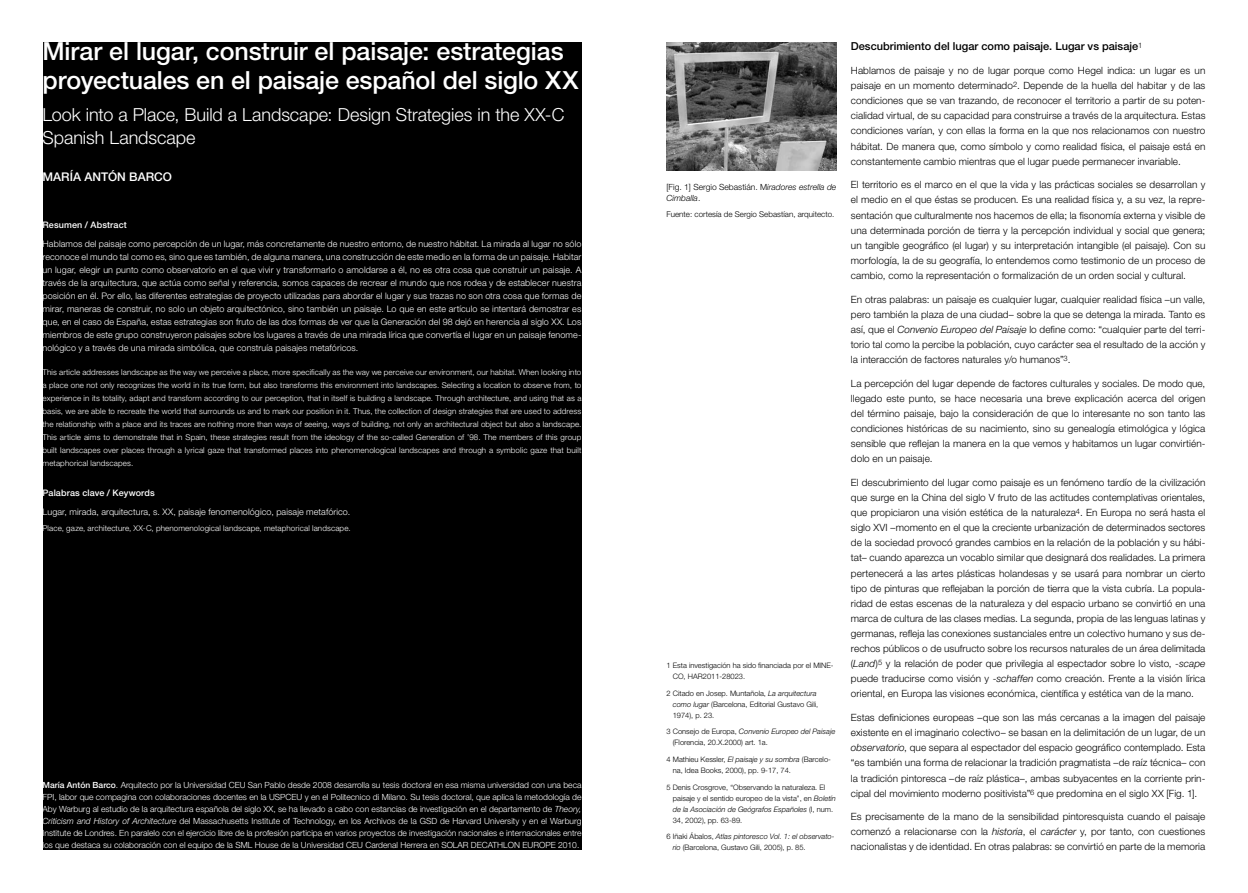
<style>
.page{position:relative;width:1248px;height:893px;background:#fff}
.page>*{position:absolute;margin:0;border:0;box-sizing:border-box;transform-origin:0 0}
.t1{font:500 25px/29px "Helvetica Neue LT Std";letter-spacing:-.005em;color:#fff}
.t2{font:300 18px/23px "Helvetica Neue LT Std";letter-spacing:-.005em;color:#fff}
.t3{font:500 12px "Helvetica Neue LT Std";color:#fff}
.t4{font:500 11px "Helvetica Neue LT Std";color:#000}
.t5{font:300 10px/15.1px "Helvetica Neue LT Std";letter-spacing:.005em;color:#000;text-align:justify}
.t6{font:300 9px/13px "Helvetica Neue LT Std";letter-spacing:.01em;color:#fff;text-align:justify}
.t7{font:500 9px "Helvetica Neue LT Std";letter-spacing:.01em;color:#fff}
.t8{font:300 8.5px/12px "Helvetica Neue LT Std";color:#fff;text-align:justify}
.t9{font:italic 300 8.5px/11px "Helvetica Neue LT Std";color:#000}
.t10{font:300 8px/13px "Helvetica Neue LT Std";letter-spacing:.015em;color:#fff;text-align:justify}
.t11{font:300 8px "Helvetica Neue LT Std";color:#000}
.t12{font:300 7.5px/11px "Helvetica Neue LT Std";color:#000}
.s1{font-weight:500}
.s2{font-style:italic}
.s3{font-style:normal}
</style>
<div class="page">
<div style="left:43px;top:43px;width:538px;height:807px;background:#000"></div>
<img style="left:666px;top:43px;width:170px;height:127px">
<h1 class="t1" style="left:43px;top:37px;width:537px">Mirar el lugar, construir el paisaje: estrategias proyectuales en el paisaje español del siglo XX</h1>
<h2 class="t2" style="left:43px;top:103px;width:523px">Look into a Place, Build a Landscape: Design Strategies in the XX-C<br>Spanish Landscape</h2>
<p class="t3" style="left:43px;top:170px;width:131px">María Antón Barco</p>
<p class="t7" style="left:43px;top:219px;width:86px">Resumen / Abstract</p>
<p class="t6" style="left:43px;top:237px;width:540px">Hablamos del paisaje como percepción de un lugar, más concretamente de nuestro entorno, de nuestro hábitat. La mirada al lugar no sólo reconoce el mundo tal como es, sino que es también, de alguna manera, una construcción de este medio en la forma de un paisaje. Habitar un lugar, elegir un punto como observatorio en el que vivir y transformarlo o amoldarse a él, no es otra cosa que construir un paisaje. A través de la arquitectura, que actúa como señal y referencia, somos capaces de recrear el mundo que nos rodea y de establecer nuestra posición en él. Por ello, las diferentes estrategias de proyecto utilizadas para abordar el lugar y sus trazas no son otra cosa que formas de mirar, maneras de construir, no solo un objeto arquitectónico, sino también un paisaje. Lo que en este artículo se intentará demostrar es que, en el caso de España, estas estrategias son fruto de las dos formas de ver que la Generación del 98 dejó en herencia al siglo XX. Los miembros de este grupo construyeron paisajes sobre los lugares a través de una mirada lírica que convertía el lugar en un paisaje fenome&shy;nológico y a través de una mirada simbólica, que construía paisajes metafóricos.</p>
<p class="t10" style="left:43px;top:366px;width:540px">This article addresses landscape as the way we perceive a place, more specifically as the way we perceive our environment, our habitat. When looking into a place one not only recognizes the world in its true form, but also transforms this environment into landscapes. Selecting a location to observe from, to experience in its totality, adapt and transform according to our perception, that in itself is building a landscape. Through architecture, and using that as a basis, we are able to recreate the world that surrounds us and to mark our position in it. Thus, the collection of design strategies that are used to address the relationship with a place and its traces are nothing more than ways of seeing, ways of building, not only an architectural object but also a landscape.<br>This article aims to demonstrate that in Spain, these strategies result from the ideology of the so-called Generation of ’98. The members of this group built landscapes over places through a lyrical gaze that transformed places into phenomenological landscapes and through a symbolic gaze that built metaphorical landscapes.</p>
<p class="t7" style="left:43px;top:488px;width:114px">Palabras clave / Keywords</p>
<p class="t6" style="left:43px;top:505px;width:309px">Lugar, mirada, arquitectura, s. XX, paisaje fenomenológico, paisaje metafórico.</p>
<p class="t10" style="left:43px;top:521px;width:309px">Place, gaze, architecture, XX-C, phenomenological landscape, metaphorical landscape.</p>
<p class="t8" style="left:43px;top:779px;width:540px"><span class="s1">María Antón Barco</span>. Arquitecto por la Universidad CEU San Pablo desde 2008 desarrolla su tesis doctoral en esa misma universidad con una beca FPI, labor que compagina con colaboraciones docentes en la USPCEU y en el Politecnico di Milano. Su tesis doctoral, que aplica la metodología de Aby Warburg al estudio de la arquitectura española del siglo XX, se ha llevado a cabo con estancias de investigación en el departamento de <span class="s2">Theory, Criticism and History of Architecture</span> del Massachusetts Institute of Technology, en los Archivos de la GSD de Harvard University y en el Warburg Institute de Londres. En paralelo con el ejercicio libre de la profesión participa en varios proyectos de investigación nacionales e internacionales entre los que destaca su colaboración con el equipo de la SML House de la Universidad CEU Cardenal Herrera en SOLAR DECATHLON EUROPE 2010.</p>
<p class="t9" style="left:666px;top:181px;width:171px"><span class="s3">[Fig. 1] Sergio Sebastián. M</span>iradores estrella de<br>Cimballa<span class="s3">.</span></p>
<p class="t11" style="left:666px;top:209px;width:169px">Fuente: cortesía de Sergio Sebastían, arquitecto.</p>
<p class="t12" style="left:672px;top:660px;width:162px;text-indent:-6px">1 Esta investigación ha sido financiada por el MINE-<br>CO, HAR2011-28023.</p>
<p class="t12" style="left:672px;top:687px;width:147px;text-indent:-6px">2 Citado en Josep. Muntañola, <span class="s2">La arquitectura como lugar</span> (Barcelona, Editorial Gustavo Gili,<br>1974), p. 23.</p>
<p class="t12" style="left:672px;top:726px;width:164px;text-indent:-6px">3 Consejo de Europa, <span class="s2">Convenio Europeo del Paisaje </span>(Florencia, 20.X.2000) art. 1a.</p>
<p class="t12" style="left:672px;top:754px;width:160px;text-indent:-6px">4 Mathieu Kessler, <span class="s2">El paisaje y su sombra</span> (Barcelo&shy;na, Idea Books, 2000), pp. 9-17, 74.</p>
<p class="t12" style="left:672px;top:781px;width:165px;text-indent:-6px">5 Denis Crosgrove, “Observando la naturaleza. El paisaje y el sentido europeo de la vista”, en <span class="s2">Boletín de la Asociación de Geógrafos Españoles</span> (I, num.<br>34, 2002), pp. 63-89.</p>
<p class="t12" style="left:672px;top:831px;width:163px;text-indent:-6px">6 Iñaki Ábalos, <span class="s2">Atlas pintoresco Vol. 1: el observato&shy;rio</span> (Barcelona, Gustavo Gili, 2005), p. 85.</p>
<p class="t4" style="left:850px;top:40px;width:293px">Descubrimiento del lugar como paisaje. Lugar vs paisaje<sup>1</sup></p>
<p class="t5" style="left:850px;top:63px;width:356px">Hablamos de paisaje y no de lugar porque como Hegel indica: un lugar es un paisaje en un momento determinado<sup>2</sup>. Depende de la huella del habitar y de las condiciones que se van trazando, de reconocer el territorio a partir de su poten&shy;cialidad virtual, de su capacidad para construirse a través de la arquitectura. Estas condiciones varían, y con ellas la forma en la que nos relacionamos con nuestro hábitat. De manera que, como símbolo y como realidad física, el paisaje está en constantemente cambio mientras que el lugar puede permanecer invariable.</p>
<p class="t5" style="left:850px;top:177px;width:356px">El territorio es el marco en el que la vida y las prácticas sociales se desarrollan y el medio en el que éstas se producen. Es una realidad física y, a su vez, la repre&shy;sentación que culturalmente nos hacemos de ella; la fisonomía externa y visible de una determinada porción de tierra y la percepción individual y social que genera; un tangible geográfico (el lugar) y su interpretación intangible (el paisaje). Con su morfología, la de su geografía, lo entendemos como testimonio de un proceso de cambio, como la representación o formalización de un orden social y cultural.</p>
<p class="t5" style="left:850px;top:291px;width:356px">En otras palabras: un paisaje es cualquier lugar, cualquier realidad física –un valle, pero también la plaza de una ciudad– sobre la que se detenga la mirada. Tanto es así, que el <span class="s2">Convenio Europeo del Paisaje</span> lo define como: “cualquier parte del terri&shy;torio tal como la percibe la población, cuyo carácter sea el resultado de la acción y la interacción de factores naturales y/o humanos”<sup>3</sup>.</p>
<p class="t5" style="left:850px;top:375px;width:356px">La percepción del lugar depende de factores culturales y sociales. De modo que, llegado este punto, se hace necesaria una breve explicación acerca del origen del término paisaje, bajo la consideración de que lo interesante no son tanto las condiciones históricas de su nacimiento, sino su genealogía etimológica y lógica sensible que reflejan la manera en la que vemos y habitamos un lugar convirtién&shy;dolo en un paisaje.</p>
<p class="t5" style="left:850px;top:474px;width:356px">El descubrimiento del lugar como paisaje es un fenómeno tardío de la civilización que surge en la China del siglo V fruto de las actitudes contemplativas orientales, que propiciaron una visión estética de la naturaleza<sup>4</sup>. En Europa no será hasta el siglo XVI –momento en el que la creciente urbanización de determinados sectores de la sociedad provocó grandes cambios en la relación de la población y su hábi&shy;tat– cuando aparezca un vocablo similar que designará dos realidades. La primera pertenecerá a las artes plásticas holandesas y se usará para nombrar un cierto tipo de pinturas que reflejaban la porción de tierra que la vista cubría. La popula&shy;ridad de estas escenas de la naturaleza y del espacio urbano se convirtió en una marca de cultura de las clases medias. La segunda, propia de las lenguas latinas y germanas, refleja las conexiones sustanciales entre un colectivo humano y sus de&shy;rechos públicos o de usufructo sobre los recursos naturales de un área delimitada (<span class="s2">Land</span>)<sup>5</sup> y la relación de poder que privilegia al espectador sobre lo visto, -<span class="s2">scape </span>puede traducirse como visión y -<span class="s2">schaffen</span> como creación. Frente a la visión lírica oriental, en Europa las visiones económica, científica y estética van de la mano.</p>
<p class="t5" style="left:850px;top:710px;width:356px">Estas definiciones europeas –que son las más cercanas a la imagen del paisaje existente en el imaginario colectivo– se basan en la delimitación de un lugar, de un <span class="s2">observatorio</span>, que separa al espectador del espacio geográfico contemplado. Esta “es también una forma de relacionar la tradición pragmatista –de raíz técnica– con la tradición pintoresca –de raíz plástica–, ambas subyacentes en la corriente prin&shy;cipal del movimiento moderno positivista”<sup>6</sup> que predomina en el siglo XX [Fig. 1].</p>
<p class="t5" style="left:850px;top:809px;width:356px">Es precisamente de la mano de la sensibilidad pintoresquista cuando el paisaje comenzó a relacionarse con la <span class="s2">historia</span>, el <span class="s2">carácter</span> y, por tanto, con cuestiones nacionalistas y de identidad. En otras palabras: se convirtió en parte de la memoria</p>
</div>
